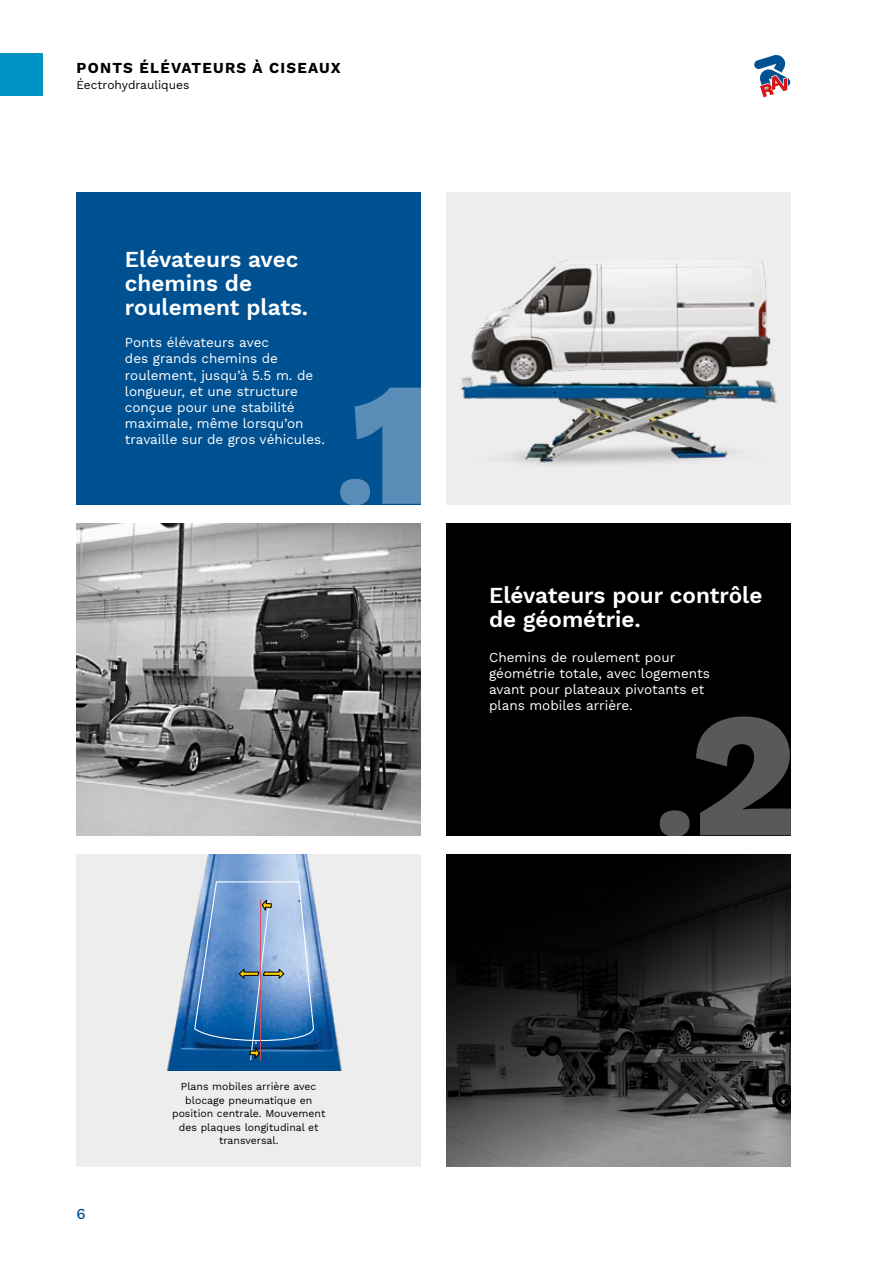
<style>
.page{position:relative;width:893px;height:1263px;background:#fff}
.page>*{position:absolute;margin:0;border:0;box-sizing:border-box;transform-origin:0 0}
.t1{font:600 22.5px/24px "Work Sans";color:#fff}
.t2{font:700 15px "Work Sans";letter-spacing:.08em;color:#000}
.t3{font:500 15px "Work Sans";color:#005192}
.t4{font:13.5px/16.2px "Work Sans";color:#fff}
.t5{font:12px "Work Sans";color:#000}
.t6{font:10.5px/13.5px "Work Sans";color:#000;text-align:center}
</style>
<div class="page">
<div style="left:446px;top:192px;width:345px;height:312px;background:#ededed"></div>
<div style="left:446px;top:523px;width:345px;height:312px;background:#000"></div>
<div style="left:77px;top:192px;width:344px;height:312px;background:#005192"></div>
<div style="left:77px;top:855px;width:344px;height:312px;background:#ededed"></div>
<img style="left:166px;top:855px;width:176px;height:216px">
<svg style="left:194px;top:881px;width:121px;height:180px;background:#6290c3"></svg>
<svg style="left:77px;top:523px;width:344px;height:311px;background:#878787"></svg>
<svg style="left:446px;top:855px;width:345px;height:312px;background:#2e2e2e"></svg>
<svg style="left:340px;top:388px;width:81px;height:117px"></svg>
<svg style="left:696px;top:716px;width:95px;height:119px"></svg>
<svg style="left:660px;top:810px;width:30px;height:26px"></svg>
<img style="left:461px;top:260px;width:316px;height:205px">
<svg style="left:754px;top:55px;width:37px;height:43px"></svg>
<div style="left:0;top:53px;width:43px;height:43px;background:#0093c6"></div>
<p class="t2" style="left:77px;top:56px;width:266px">PONTS ÉLÉVATEURS À CISEAUX</p>
<p class="t5" style="left:77px;top:76px;width:114px">Éectrohydrauliques</p>
<h1 class="t1" style="left:125px;top:247px;width:185px">Elévateurs avec chemins de roulement plats.</h1>
<p class="t4" style="left:125px;top:334px;width:201px">Ponts élévateurs avec<br>des grands chemins de roulement, jusqu’à 5.5 m. de longueur, et une structure conçue pour une stabilité maximale, même lorsqu’on travaille sur de gros véhicules.</p>
<p class="t3" style="left:77px;top:1203px;width:11px">6</p>
<p class="t6" style="left:172px;top:1079px;width:155px">Plans mobiles arrière avec blocage pneumatique en position centrale. Mouvement des plaques longitudinal et transversal.</p>
<h1 class="t1" style="left:489px;top:582px;width:275px">Elévateurs pour contrôle de géométrie.</h1>
<p class="t4" style="left:489px;top:648px;width:222px">Chemins de roulement pour géométrie totale, avec logements avant pour plateaux pivotants et plans mobiles arrière.</p>
</div>
